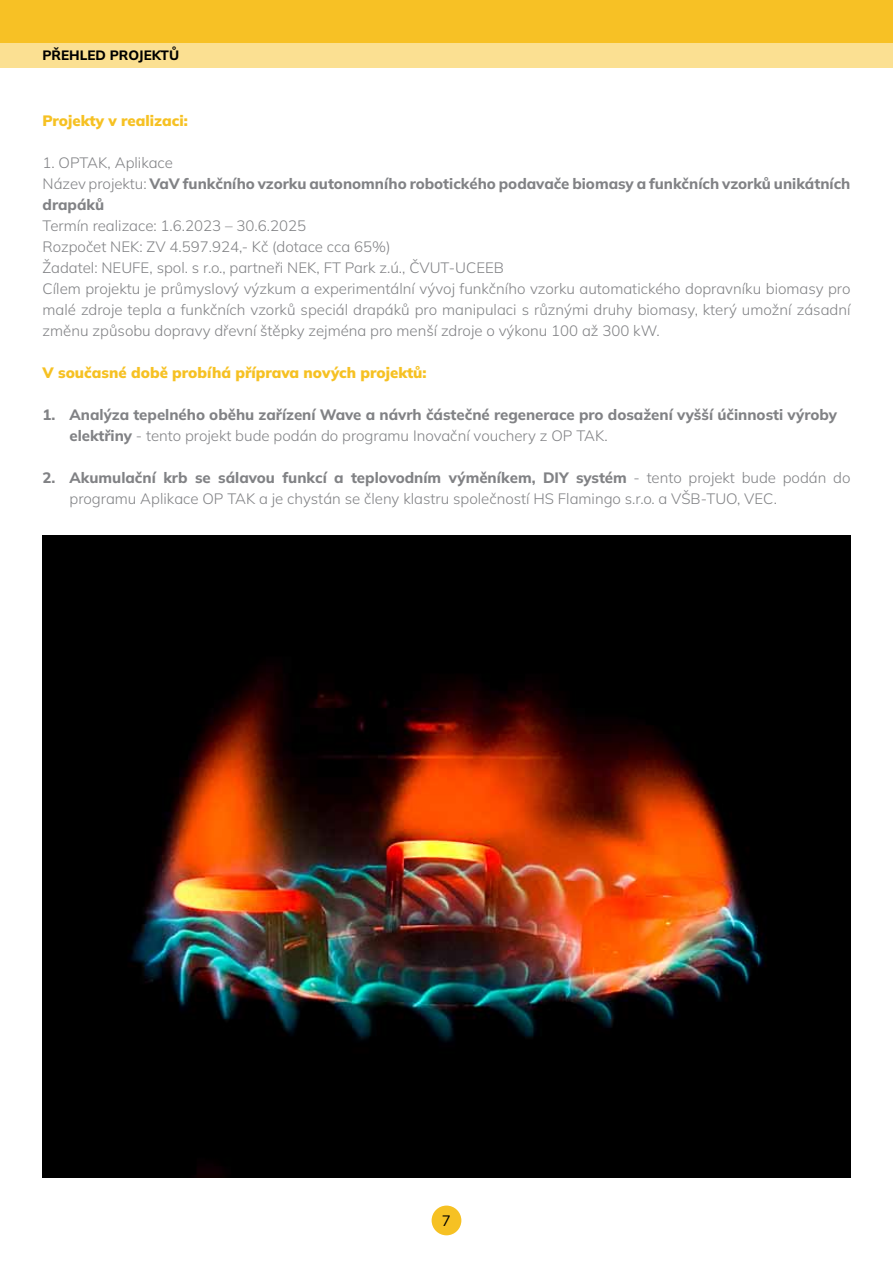
<style>
.page{position:relative;width:893px;height:1263px;background:#fff}
.page>*{position:absolute;margin:0;border:0;box-sizing:border-box;transform-origin:0 0}
.t1{font:300 15px/21px "Mulish";color:#818285}
.t2{font:800 15px/21px "Mulish";color:#818285}
.t3{font:900 15px "Mulish";color:#f6c123}
.t4{font:15px "Mulish";color:#000}
.t5{font:800 13.5px "Mulish";color:#000}
.s1{font-weight:300}
.s2{font-weight:800}
</style>
<div class="page">
<div style="left:0;top:43px;width:893px;height:25px;background:#fbe092"></div>
<div style="left:0;top:0;width:893px;height:43px;background:#f7c125"></div>
<div style="left:432px;top:1205px;width:29px;height:30px;background:#f6c123;border-radius:50%"></div>
<img style="left:43px;top:536px;width:807px;height:642px">
<p class="t5" style="left:43px;top:46px;width:138px">PŘEHLED PROJEKTŮ</p>
<p class="t3" style="left:43px;top:110px;width:147px">Projekty v realizaci:</p>
<p class="t2" style="left:43px;top:151px;width:809px"><span class="s1">1. OPTAK, Aplikace<br>Název projektu:</span> VaV funkčního vzorku autonomního robotického podavače biomasy a funkčních vzorků unikátních drapáků</p>
<p class="t1" style="left:43px;top:214px;width:809px">Termín realizace: 1.6.2023 – 30.6.2025<br>Rozpočet NEK: ZV 4.597.924,- Kč (dotace cca 65%)<br>Žadatel: NEUFE, spol. s r.o., partneři NEK, FT Park z.ú., ČVUT-UCEEB<br>Cílem projektu je průmyslový výzkum a experimentální vývoj funkčního vzorku automatického dopravníku biomasy pro malé zdroje tepla a funkčních vzorků speciál drapáků pro manipulaci s různými druhy biomasy, který umožní zásadní změnu způsobu dopravy dřevní štěpky zejména pro menší zdroje o výkonu 100 až 300 kW.</p>
<p class="t3" style="left:43px;top:362px;width:386px">V současné době probíhá příprava nových projektů:</p>
<p class="t2" style="left:70px;top:403px;width:769px;text-indent:-27px">1. Analýza tepelného oběhu zařízení Wave a návrh částečné regenerace pro dosažení vyšší účinnosti výroby elektřiny <span class="s1">- tento projekt bude podán do programu Inovační vouchery z OP TAK.</span></p>
<p class="t1" style="left:70px;top:466px;width:782px;text-indent:-27px"><span class="s2">2. Akumulační krb se sálavou funkcí a teplovodním výměníkem, DIY systém</span> - tento projekt bude podán do programu Aplikace OP TAK a je chystán se členy klastru společností HS Flamingo s.r.o. a VŠB-TUO, VEC.</p>
<p class="t4" style="left:442px;top:1210px;width:10px">7</p>
</div>
